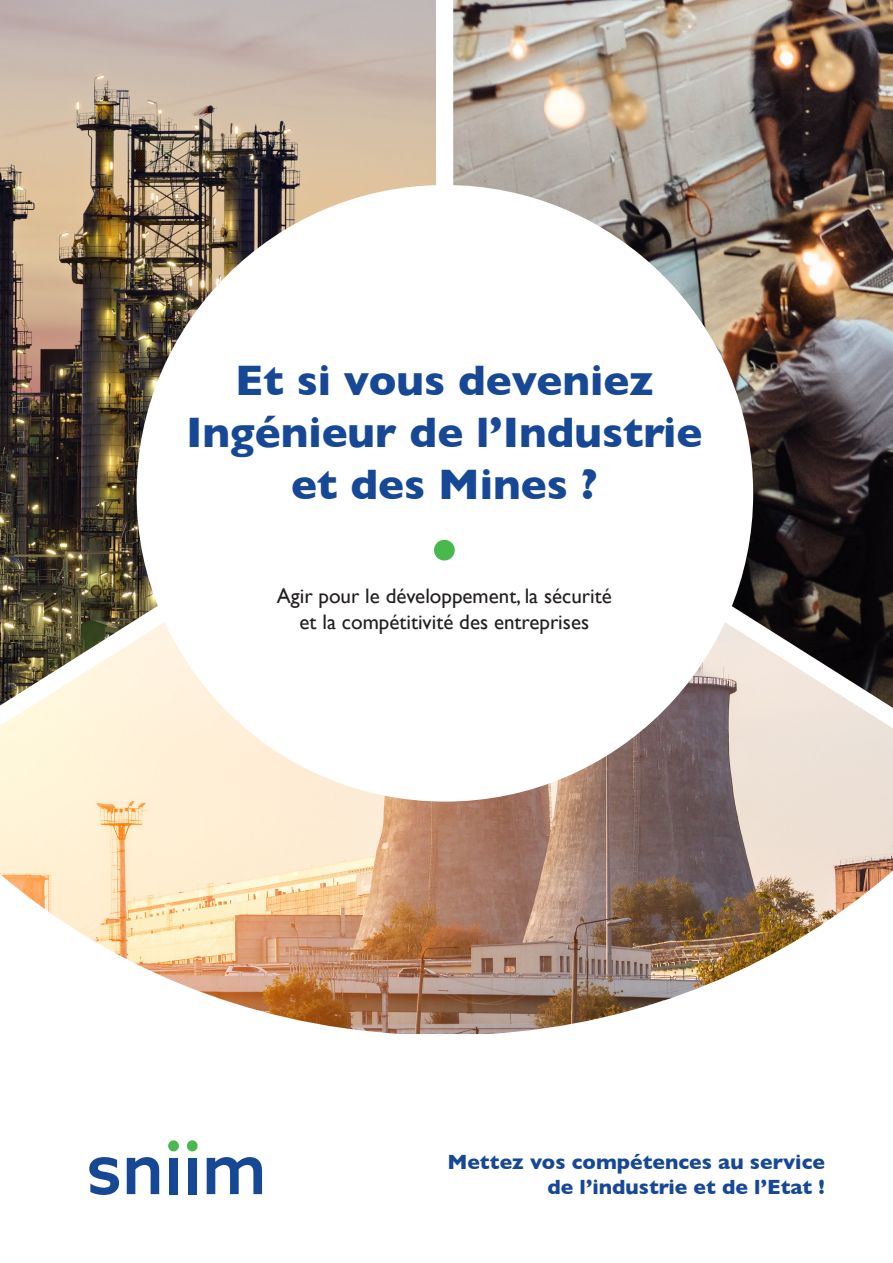
<style>
.page{position:relative;width:893px;height:1263px;background:#fff}
.page>*{position:absolute;margin:0;border:0;box-sizing:border-box;transform-origin:0 0}
.t1{font:700 43.5px/52.2px "Gill Sans";color:#174895;text-align:center}
.t2{font:21px/25.2px "Gill Sans";color:#231f20;text-align:center}
.t3{font:700 21px/25.2px "Gill Sans";color:#174895;text-align:right}
</style>
<div class="page">
<img style="left:0;top:0;width:436px;height:471px">
<img style="left:453px;top:0;width:440px;height:471px">
<img style="left:0;top:471px;width:893px;height:563px">
<svg style="left:89px;top:1157px;width:30px;height:38px"></svg>
<svg style="left:127px;top:1157px;width:32px;height:37px"></svg>
<div style="left:169px;top:1158px;width:9px;height:36px;background:#174895"></div>
<div style="left:188px;top:1158px;width:9px;height:36px;background:#174895"></div>
<svg style="left:207px;top:1157px;width:55px;height:37px"></svg>
<svg style="left:168px;top:1140px;width:11px;height:11px"></svg>
<svg style="left:187px;top:1140px;width:11px;height:11px"></svg>
<div style="left:137px;top:185px;width:616px;height:616px;background:#fff;border-radius:50%"></div>
<div style="left:434px;top:540px;width:21px;height:20px;background:#49b84d;border-radius:50%"></div>
<p class="t1" style="left:186px;top:353px;width:518px">Et si vous deveniez<br>Ingénieur de l’Industrie et des Mines ?</p>
<p class="t2" style="left:277px;top:584px;width:337px">Agir pour le développement, la sécurité et la compétitivité des entreprises</p>
<p class="t3" style="left:447px;top:1149px;width:379px">Mettez vos compétences au service de l’industrie et de l’Etat !</p>
</div>
